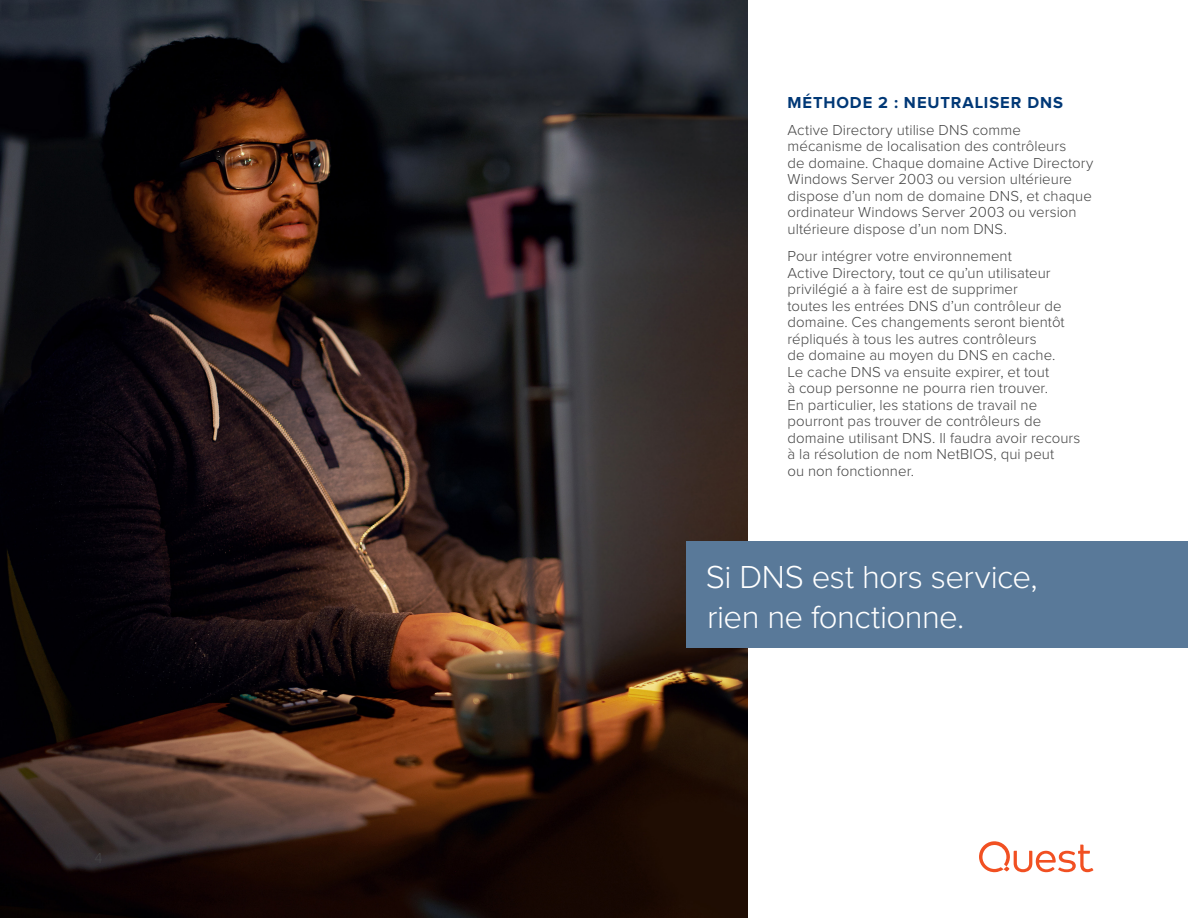
<style>
.page{position:relative;width:1188px;height:918px;background:#fff}
.page>*{position:absolute;margin:0;border:0;box-sizing:border-box;transform-origin:0 0}
.Callout_Box_Large{font:300 33px/39.6px "Proxima Nova";letter-spacing:-.02em;color:#fff}
.Body{font:700 16.5px "Proxima Nova";letter-spacing:.06em;color:#003876}
.Body-2{font:300 15px/16.5px "Proxima Nova";letter-spacing:.005em;color:#444}
</style>
<div class="page">
<img style="left:0;top:0;width:747px;height:918px">
<svg style="left:979px;top:841px;width:114px;height:31px"></svg>
<div style="left:687px;top:542px;width:501px;height:106px;background:#597999"></div>
<p class="Body" style="left:788px;top:94px;width:277px">MÉTHODE 2 : NEUTRALISER DNS</p>
<p class="Body-2" style="left:788px;top:121px;width:307px">Active Directory utilise DNS comme mécanisme de localisation des contrôleurs<br>de domaine. Chaque domaine Active Directory Windows Server 2003 ou version ultérieure dispose d’un nom de domaine DNS, et chaque ordinateur Windows Server 2003 ou version ultérieure dispose d’un nom DNS.</p>
<p class="Body-2" style="left:788px;top:247px;width:294px">Pour intégrer votre environnement<br>Active Directory, tout ce qu’un utilisateur privilégié a à faire est de supprimer<br>toutes les entrées DNS d’un contrôleur de domaine. Ces changements seront bientôt répliqués à tous les autres contrôleurs<br>de domaine au moyen du DNS en cache.<br>Le cache DNS va ensuite expirer, et tout<br>à coup personne ne pourra rien trouver.<br>En particulier, les stations de travail ne pourront pas trouver de contrôleurs de domaine utilisant DNS. Il faudra avoir recours à la résolution de nom NetBIOS, qui peut<br>ou non fonctionner.</p>
<p class="Callout_Box_Large" style="left:706px;top:556px;width:333px">Si DNS est hors service, rien ne fonctionne.</p>
</div>
